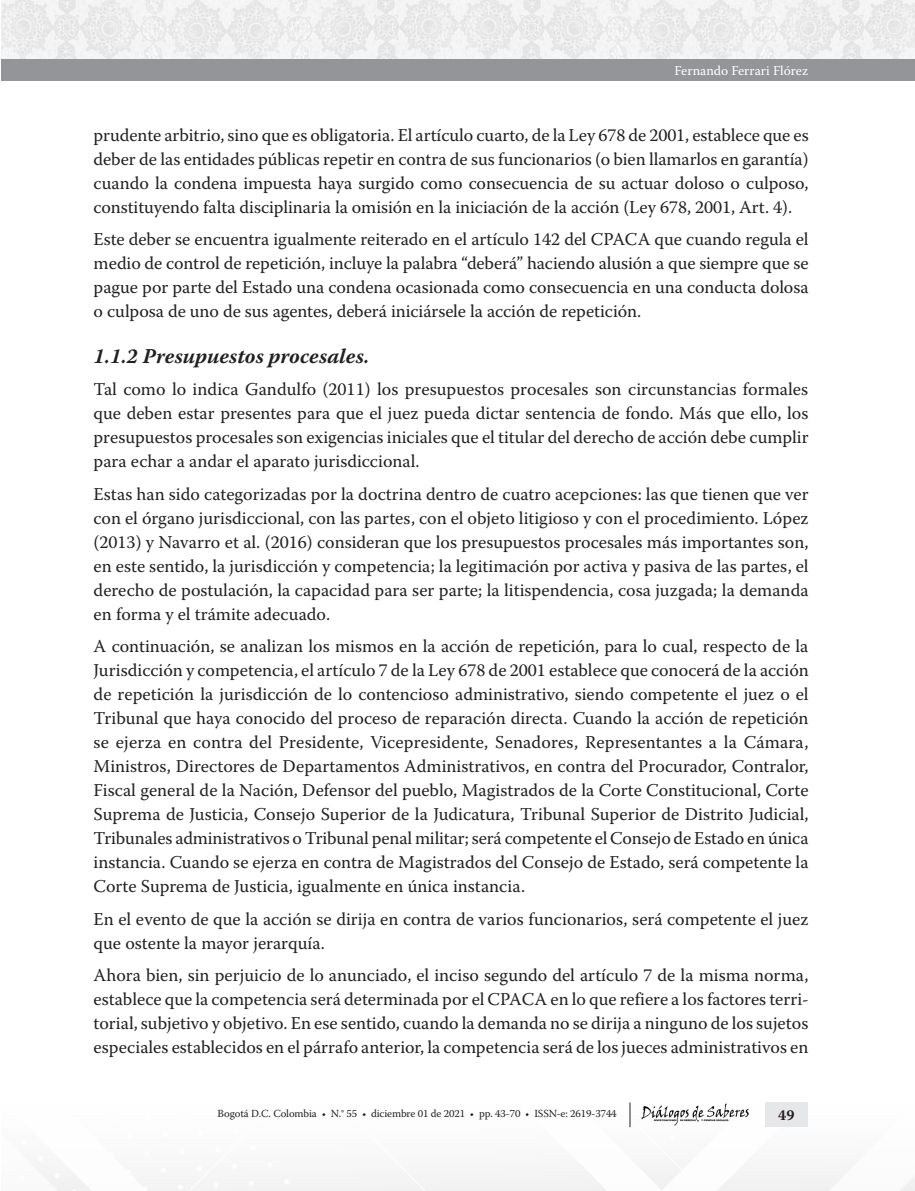
<style>
.page{position:relative;width:915px;height:1191px;background:#fff}
.page>*{position:absolute;margin:0;border:0;box-sizing:border-box;transform-origin:0 0}
.t1{font:italic 700 21px "Warnock Pro";letter-spacing:.005em;color:#231f20}
.t2{font:18px/24px "Warnock Pro";color:#231f20;text-align:justify}
.t3{font:700 15px "Warnock Pro";color:#231f20}
.t4{font:13.5px "Warnock Pro";color:#fff}
.t5{font:10.8px "Warnock Pro";letter-spacing:-.01em;color:#231f20}
</style>
<div class="page">
<img style="left:2px;top:0;width:912px;height:60px">
<div style="left:2px;top:60px;width:912px;height:21px;background:#939598"></div>
<div style="left:764px;top:1102px;width:43px;height:24px;background:#e6e7e9"></div>
<img style="left:641px;top:1103px;width:108px;height:23px">
<svg style="left:629px;top:1102px;width:1px;height:25px"></svg>
<p class="t4" style="left:674px;top:62px;width:135px">Fernando Ferrari Flórez</p>
<p class="t2" style="left:94px;top:123px;width:716px">prudente arbitrio, sino que es obligatoria. El artículo cuarto, de la Ley 678 de 2001, establece que es deber de las entidades públicas repetir en contra de sus funcionarios (o bien llamarlos en garantía) cuando la condena impuesta haya surgido como consecuencia de su actuar doloso o culposo, constituyendo falta disciplinaria la omisión en la iniciación de la acción (Ley 678, 2001, Art. 4).</p>
<p class="t2" style="left:94px;top:227px;width:716px">Este deber se encuentra igualmente reiterado en el artículo 142 del CPACA que cuando regula el medio de control de repetición, incluye la palabra “deberá” haciendo alusión a que siempre que se pague por parte del Estado una condena ocasionada como consecuencia en una conducta dolosa o culposa de uno de sus agentes, deberá iniciársele la acción de repetición.</p>
<p class="t1" style="left:94px;top:343px;width:277px">1.1.2 Presupuestos procesales.</p>
<p class="t2" style="left:94px;top:377px;width:716px">Tal como lo indica Gandulfo (2011) los presupuestos procesales son circunstancias formales que deben estar presentes para que el juez pueda dictar sentencia de fondo. Más que ello, los presupuestos procesales son exigencias iniciales que el titular del derecho de acción debe cumplir para echar a andar el aparato jurisdiccional.</p>
<p class="t2" style="left:94px;top:481px;width:716px">Estas han sido categorizadas por la doctrina dentro de cuatro acepciones: las que tienen que ver con el órgano jurisdiccional, con las partes, con el objeto litigioso y con el procedimiento. López (2013) y Navarro et al. (2016) consideran que los presupuestos procesales más importantes son, en este sentido, la jurisdicción y competencia; la legitimación por activa y pasiva de las partes, el derecho de postulación, la capacidad para ser parte; la litispendencia, cosa juzgada; la demanda en forma y el trámite adecuado.</p>
<p class="t2" style="left:94px;top:634px;width:716px">A continuación, se analizan los mismos en la acción de repetición, para lo cual, respecto de la Jurisdicción y competencia, el artículo 7 de la Ley 678 de 2001 establece que conocerá de la acción de repetición la jurisdicción de lo contencioso administrativo, siendo competente el juez o el Tribunal que haya conocido del proceso de reparación directa. Cuando la acción de repetición se ejerza en contra del Presidente, Vicepresidente, Senadores, Representantes a la Cámara, Ministros, Directores de Departamentos Administrativos, en contra del Procurador, Contralor, Fiscal general de la Nación, Defensor del pueblo, Magistrados de la Corte Constitucional, Corte Suprema de Justicia, Consejo Superior de la Judicatura, Tribunal Superior de Distrito Judicial, Tribunales administrativos o Tribunal penal militar; será competente el Consejo de Estado en única instancia. Cuando se ejerza en contra de Magistrados del Consejo de Estado, será competente la Corte Suprema de Justicia, igualmente en única instancia.</p>
<p class="t2" style="left:94px;top:906px;width:716px">En el evento de que la acción se dirija en contra de varios funcionarios, será competente el juez que ostente la mayor jerarquía.</p>
<p class="t2" style="left:94px;top:963px;width:716px">Ahora bien, sin perjuicio de lo anunciado, el inciso segundo del artículo 7 de la misma norma, establece que la competencia será determinada por el CPACA en lo que refiere a los factores terri&shy;torial, subjetivo y objetivo. En ese sentido, cuando la demanda no se dirija a ninguno de los sujetos especiales establecidos en el párrafo anterior, la competencia será de los jueces administrativos en</p>
<p class="t5" style="left:217px;top:1107px;width:400px">Bogotá D.C. Colombia • N.° 55 • diciembre 01 de 2021 • pp. 43-70 • ISSN-e: 2619-3744</p>
<p class="t3" style="left:778px;top:1106px;width:18px">49</p>
</div>
